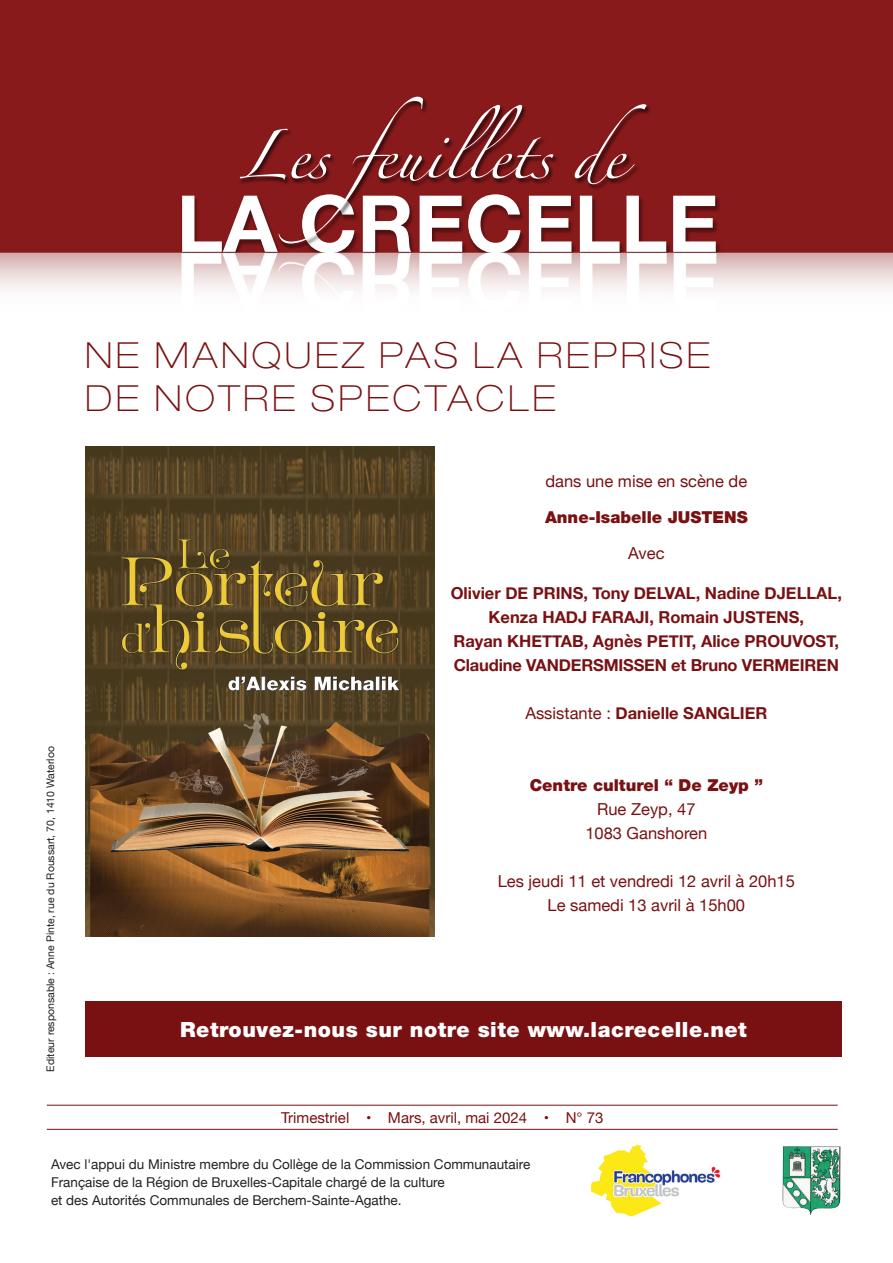
<style>
.page{position:relative;width:893px;height:1263px;background:#fff}
.page>*{position:absolute;margin:0;border:0;box-sizing:border-box;transform-origin:0 0}
.Titre_rubrique{font:100 expanded 36px "Helvetica Neue";letter-spacing:.1em;color:#791113}
.Grand_titre{font:900 21px "Helvetica Neue";letter-spacing:.025em;color:#fff}
.Body_11_centré{font:700 16.5px "Helvetica Neue";color:#791113}
.Body_11_centré-2{font:16.5px "Helvetica Neue";color:#791113}
.Body_11_centré-3{font:900 16.5px "Helvetica Neue";color:#791113}
.t1{font:15px "Helvetica Neue";color:#791113}
.Appui_Ministre{font:13.5px "Helvetica Neue";color:#231f20}
.Editeur_resp{font:10.5px "Helvetica Neue";color:#231f20}
.s1{font-weight:400}
</style>
<div class="page">
<img style="left:782px;top:1146px;width:59px;height:69px">
<img style="left:591px;top:1144px;width:130px;height:72px">
<img style="left:85px;top:446px;width:350px;height:490px">
<img style="left:241px;top:676px;width:159px;height:15px">
<img style="left:228px;top:677px;width:171px;height:14px">
<hr style="left:47px;top:1105px;width:791px;height:1px;background:#791113">
<hr style="left:47px;top:1129px;width:791px;height:1px;background:#791113">
<img style="left:0;top:0;width:893px;height:292px">
<img style="left:182px;top:194px;width:534px;height:59px">
<img style="left:279px;top:99px;width:243px;height:144px">
<div style="left:85px;top:1001px;width:757px;height:55px;background:#791113"></div>
<p class="Titre_rubrique" style="left:85px;top:334px;width:627px">NE MANQUEZ PAS LA REPRISE</p>
<p class="Titre_rubrique" style="left:85px;top:377px;width:472px">DE NOTRE SPECTACLE</p>
<p class="Editeur_resp" style="left:43px;top:1071px;width:327px;rotate:-90deg">Editeur responsable : Anne Pinte, rue du Roussart, 70, 1410 Waterloo</p>
<p class="Body_11_centré-2" style="left:545px;top:469px;width:203px">dans une mise en scène de</p>
<p class="Body_11_centré-3" style="left:545px;top:507px;width:204px">Anne-Isabelle JUSTENS</p>
<p class="Body_11_centré-2" style="left:628px;top:541px;width:38px">Avec</p>
<p class="Body_11_centré" style="left:451px;top:580px;width:393px">Olivier DE PRINS, Tony DELVAL, Nadine DJELLAL,</p>
<p class="Body_11_centré" style="left:489px;top:604px;width:317px">Kenza HADJ FARAJI, Romain JUSTENS,</p>
<p class="Body_11_centré" style="left:453px;top:628px;width:387px">Rayan KHETTAB, Agnès PETIT, Alice PROUVOST,</p>
<p class="Body_11_centré" style="left:454px;top:652px;width:387px">Claudine VANDERSMISSEN et Bruno VERMEIREN</p>
<p class="Body_11_centré" style="left:525px;top:700px;width:243px"><span class="s1">Assistante :</span> Danielle SANGLIER</p>
<p class="Body_11_centré-3" style="left:530px;top:775px;width:235px">Centre culturel “ De Zeyp ”</p>
<p class="Body_11_centré-2" style="left:597px;top:797px;width:100px">Rue Zeyp, 47</p>
<p class="Body_11_centré-2" style="left:585px;top:821px;width:123px">1083 Ganshoren</p>
<p class="Body_11_centré-2" style="left:498px;top:869px;width:299px">Les jeudi 11 et vendredi 12 avril à 20h15</p>
<p class="Body_11_centré-2" style="left:548px;top:893px;width:199px">Le samedi 13 avril à 15h00</p>
<p class="Grand_titre" style="left:180px;top:1017px;width:568px">Retrouvez-nous sur notre site www.lacrecelle.net</p>
<p class="t1" style="left:281px;top:1106px;width:324px">Trimestriel • Mars, avril, mai 2024 • N° 73</p>
<p class="Appui_Ministre" style="left:51px;top:1154px;width:481px">Avec l'appui du Ministre membre du Collège de la Commission Communautaire</p>
<p class="Appui_Ministre" style="left:51px;top:1172px;width:395px">Française de la Région de Bruxelles-Capitale chargé de la culture</p>
<p class="Appui_Ministre" style="left:51px;top:1190px;width:352px">et des Autorités Communales de Berchem-Sainte-Agathe.</p>
</div>
